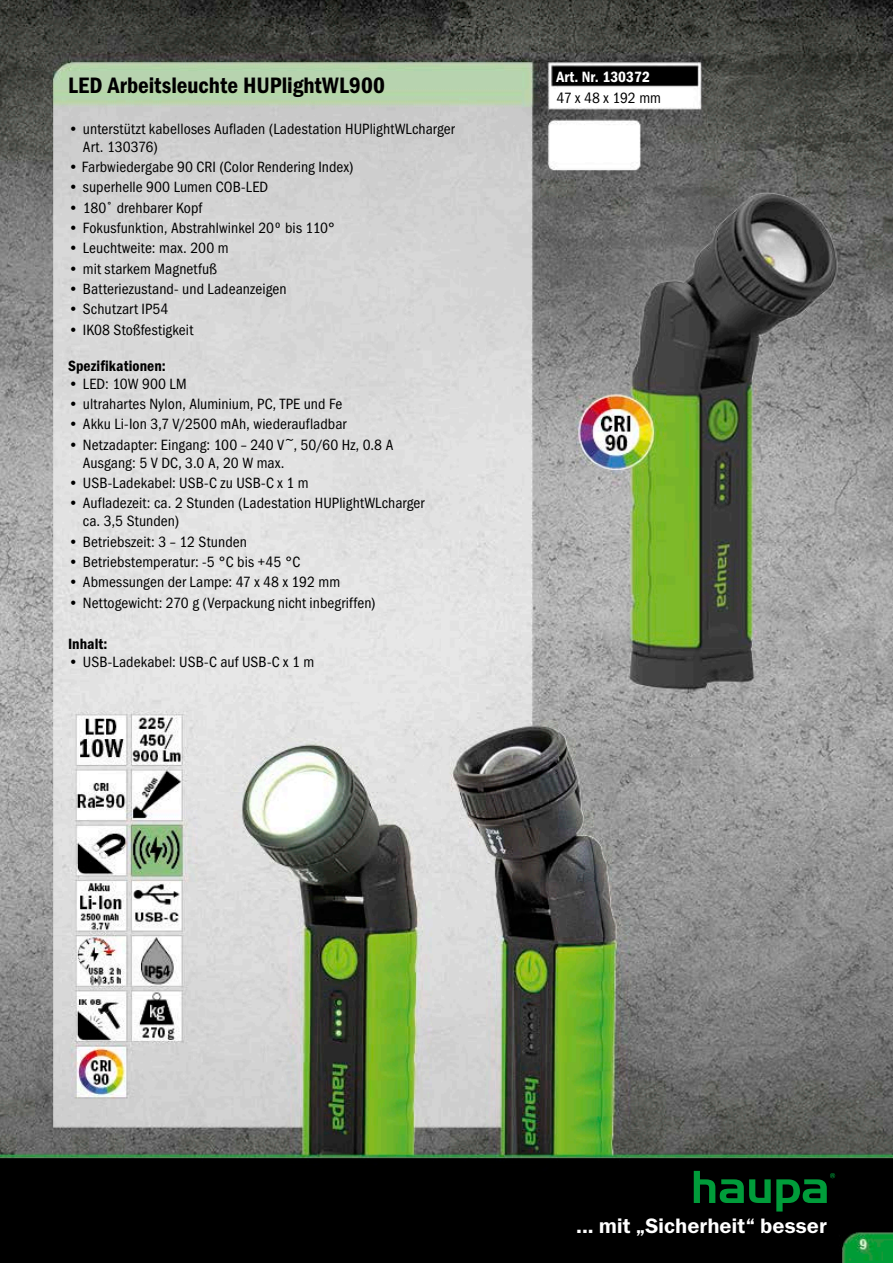
<style>
.page{position:relative;width:893px;height:1263px;background:#fff}
.page>*{position:absolute;margin:0;border:0;box-sizing:border-box;transform-origin:0 0}
.t1{font:22.5px "Franklin Gothic Demi Cond ITC";color:#000}
.t2{font:21px "Franklin Gothic Demi ITC";color:#fff}
.t3{font:15px/18px "Franklin Gothic Book Cond ITC";letter-spacing:.005em;color:#000}
.t4{font:15px "Franklin Gothic Demi Cond ITC";letter-spacing:.005em;color:#000}
.t5{font:15px "Franklin Gothic Demi Cond ITC";color:#fff}
</style>
<div class="page">
<img style="left:1px;top:0;width:892px;height:1263px">
<img style="left:0;top:0;width:1px;height:1263px">
<svg style="left:694px;top:1171px;width:141px;height:40px;background:#003513"></svg>
<h1 class="t1" style="left:68px;top:72px;width:318px">LED Arbeitsleuchte HUPlightWL900</h1>
<p class="t3" style="left:83px;top:120px;width:373px;text-indent:-15px">• unterstützt kabelloses Aufladen (Ladestation HUPlightWLcharger<br>Art. 130376)</p>
<p class="t3" style="left:68px;top:158px;width:287px">• Farbwiedergabe 90 CRI (Color Rendering Index)</p>
<p class="t3" style="left:68px;top:178px;width:202px">• superhelle 900 Lumen COB-LED</p>
<p class="t3" style="left:68px;top:199px;width:136px">• 180˚ drehbarer Kopf</p>
<p class="t3" style="left:68px;top:219px;width:269px">• Fokusfunktion, Abstrahlwinkel 20º bis 110°</p>
<p class="t3" style="left:68px;top:239px;width:162px">• Leuchtweite: max. 200 m</p>
<p class="t3" style="left:68px;top:260px;width:150px">• mit starkem Magnetfuß</p>
<p class="t3" style="left:68px;top:280px;width:220px">• Batteriezustand- und Ladeanzeigen</p>
<p class="t3" style="left:68px;top:300px;width:102px">• Schutzart IP54</p>
<p class="t3" style="left:68px;top:321px;width:127px">• IK08 Stoßfestigkeit</p>
<p class="t4" style="left:68px;top:357px;width:99px">Spezifikationen:</p>
<p class="t3" style="left:68px;top:375px;width:120px">• LED: 10W 900 LM</p>
<p class="t3" style="left:68px;top:395px;width:276px">• ultrahartes Nylon, Aluminium, PC, TPE und Fe</p>
<p class="t3" style="left:68px;top:415px;width:280px">• Akku Li-Ion 3,7 V/2500 mAh, wiederaufladbar</p>
<p class="t3" style="left:83px;top:436px;width:312px;text-indent:-15px">• Netzadapter: Eingang: 100 – 240 V~, 50/60 Hz, 0.8 A<br>Ausgang: 5 V DC, 3.0 A, 20 W max.</p>
<p class="t3" style="left:68px;top:474px;width:242px">• USB-Ladekabel: USB-C zu USB-C x 1 m</p>
<p class="t3" style="left:83px;top:494px;width:343px;text-indent:-15px">• Aufladezeit: ca. 2 Stunden (Ladestation HUPlightWLcharger ca. 3,5 Stunden)</p>
<p class="t3" style="left:68px;top:533px;width:180px">• Betriebszeit: 3 – 12 Stunden</p>
<p class="t3" style="left:68px;top:553px;width:234px">• Betriebstemperatur: -5 °C bis +45 °C</p>
<p class="t3" style="left:68px;top:573px;width:274px">• Abmessungen der Lampe: 47 x 48 x 192 mm</p>
<p class="t3" style="left:68px;top:594px;width:309px">• Nettogewicht: 270 g (Verpackung nicht inbegriffen)</p>
<p class="t4" style="left:68px;top:634px;width:41px">Inhalt:</p>
<p class="t3" style="left:68px;top:652px;width:248px">• USB-Ladekabel: USB-C auf USB-C x 1 m</p>
<p class="t5" style="left:557px;top:68px;width:95px">Art. Nr. 130372</p>
<p class="t3" style="left:557px;top:89px;width:106px">47 x 48 x 192 mm</p>
<h2 class="t2" style="left:576px;top:1213px;width:252px">... mit „Sicherheit“ besser</h2>
</div>
